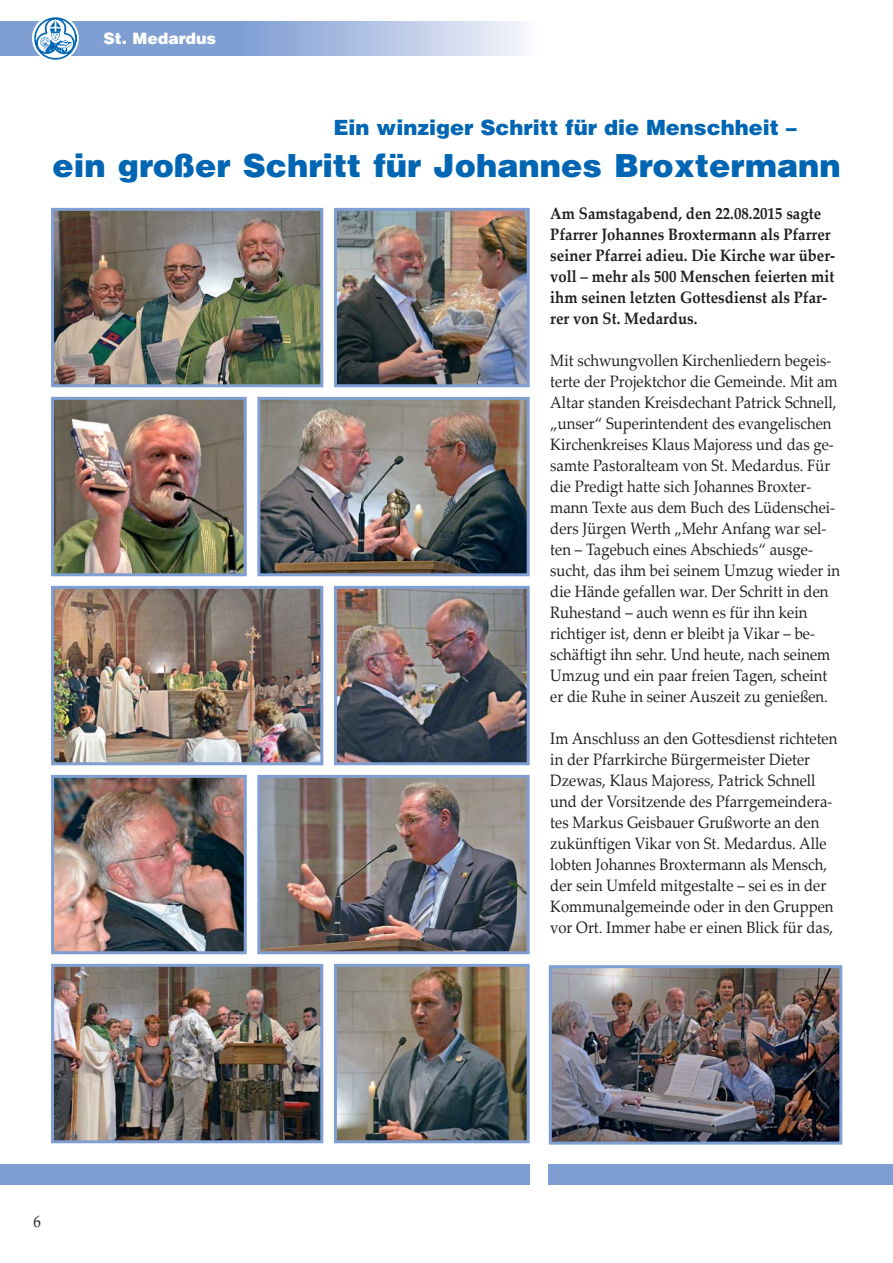
<style>
.page{position:relative;width:893px;height:1263px;background:#fff}
.page>*{position:absolute;margin:0;border:0;box-sizing:border-box;transform-origin:0 0}
.t1{font:900 31.8px "Helvetica";color:#0066b3}
.t2{font:900 21px "Helvetica";color:#0066b3}
.t3{font:16.5px/21px "Palatino Linotype";color:#231f20;scale:.9 1}
.t4{font:700 16.5px/21px "Palatino Linotype";color:#231f20;scale:.9 1}
.t5{font:900 15.75px "Helvetica";color:#fff}
</style>
<div class="page">
<div style="left:0;top:21px;width:242px;height:34px;background:#7f9fd3"></div>
<div style="left:242px;top:21px;width:294px;height:34px;background:linear-gradient(to right,#7d9dd2,#f8f7fc)"></div>
<div style="left:32px;top:15px;width:47px;height:47px;background:#fff;border-radius:50%"></div>
<img style="left:34px;top:17px;width:43px;height:43px">
<img style="left:55px;top:212px;width:264px;height:171px">
<div style="left:51px;top:208px;width:272px;height:179px;border:3px solid #7f9fd3"></div>
<img style="left:55px;top:590px;width:264px;height:171px">
<div style="left:51px;top:586px;width:272px;height:179px;border:3px solid #7f9fd3"></div>
<img style="left:55px;top:779px;width:188px;height:171px">
<div style="left:51px;top:775px;width:196px;height:179px;border:3px solid #7f9fd3"></div>
<img style="left:55px;top:401px;width:188px;height:171px">
<div style="left:51px;top:397px;width:196px;height:179px;border:3px solid #7f9fd3"></div>
<img style="left:338px;top:212px;width:187px;height:171px">
<div style="left:334px;top:208px;width:195px;height:179px;border:3px solid #7f9fd3"></div>
<img style="left:261px;top:401px;width:264px;height:171px">
<div style="left:257px;top:397px;width:272px;height:179px;border:3px solid #7f9fd3"></div>
<img style="left:261px;top:779px;width:264px;height:171px">
<div style="left:257px;top:775px;width:272px;height:179px;border:3px solid #7f9fd3"></div>
<img style="left:338px;top:590px;width:187px;height:171px">
<div style="left:334px;top:586px;width:195px;height:179px;border:3px solid #7f9fd3"></div>
<img style="left:338px;top:968px;width:187px;height:171px">
<div style="left:334px;top:964px;width:195px;height:179px;border:3px solid #7f9fd3"></div>
<img style="left:553px;top:969px;width:285px;height:172px">
<div style="left:549px;top:965px;width:293px;height:180px;border:3px solid #7f9fd3"></div>
<img style="left:55px;top:968px;width:264px;height:171px">
<div style="left:51px;top:964px;width:272px;height:179px;border:3px solid #7f9fd3"></div>
<div style="left:0;top:1164px;width:529px;height:21px;background:#7f9fd3"></div>
<div style="left:549px;top:1164px;width:343px;height:21px;background:#7f9fd3"></div>
<p class="t5" style="left:104px;top:32px;width:114px">St. Medardus</p>
<p class="t2" style="left:333px;top:120px;width:465px">Ein winziger Schritt für die Menschheit –</p>
<h1 class="t1" style="left:53px;top:154px;width:789px">ein großer Schritt für Johannes Broxtermann</h1>
<p class="t4" style="left:550px;top:205px;width:318px">Am Samstagabend, den 22.08.2015 sagte Pfarrer Johannes Broxtermann als Pfarrer seiner Pfarrei adieu. Die Kirche war über&shy;voll – mehr als 500 Menschen feierten mit ihm seinen letzten Gottesdienst als Pfar&shy;rer von St. Medardus.</p>
<p class="t3" style="left:550px;top:352px;width:323px">Mit schwungvollen Kirchenliedern begeis&shy;terte der Projektchor die Gemeinde. Mit am Altar standen Kreisdechant Patrick Schnell, „unser“ Superintendent des evangelischen Kirchenkreises Klaus Majoress und das ge&shy;samte Pastoralteam von St. Medardus. Für die Predigt hatte sich Johannes Broxter&shy;mann Texte aus dem Buch des Lüdenschei&shy;ders Jürgen Werth „Mehr Anfang war sel&shy;ten – Tagebuch eines Abschieds“ ausge&shy;sucht, das ihm bei seinem Umzug wieder in die Hände gefallen war. Der Schritt in den Ruhestand – auch wenn es für ihn kein richtiger ist, denn er bleibt ja Vikar – be&shy;schäftigt ihn sehr. Und heute, nach seinem Umzug und ein paar freien Tagen, scheint er die Ruhe in seiner Auszeit zu genießen.</p>
<p class="t3" style="left:550px;top:730px;width:320px">Im Anschluss an den Gottesdienst richteten in der Pfarrkirche Bürgermeister Dieter Dzewas, Klaus Majoress, Patrick Schnell und der Vorsitzende des Pfarrgemeindera&shy;tes Markus Geisbauer Grußworte an den zukünftigen Vikar von St. Medardus. Alle lobten Johannes Broxtermann als Mensch, der sein Umfeld mitgestalte – sei es in der Kommunalgemeinde oder in den Gruppen vor Ort. Immer habe er einen Blick für das,</p>
<p class="t3" style="left:33px;top:1213px;width:10px">6</p>
</div>
